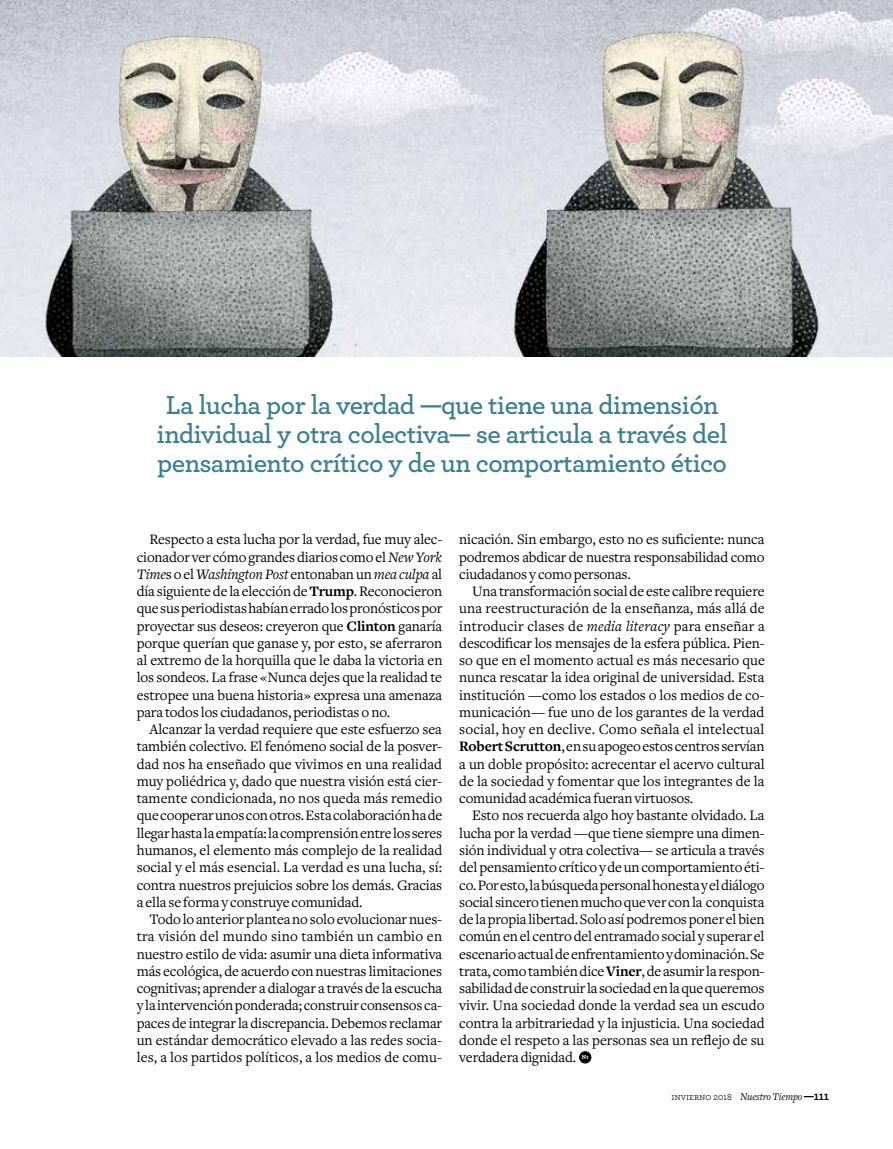
<style>
.page{position:relative;width:893px;height:1149px;background:#fff}
.page>*{position:absolute;margin:0;border:0;box-sizing:border-box;transform-origin:0 0}
.t1{font:600 27.3px/29.2px "Archer";letter-spacing:-.02em;color:#397f92;text-align:center}
.t2{font:15px/17.2px "Freight Text";letter-spacing:-.01em;color:#000;text-align:justify}
.t3{font:italic 10.5px "Freight Text";letter-spacing:-.01em;color:#000}
.t4{font:700 6px "Archer";color:#fff}
.s1{font-style:italic}
.s2{font-weight:700}
.s3{font-family:"Archer Book SC";font-style:normal;font-size:9.75px}
.s4{font-family:"Archer";font-style:normal;font-size:9.75px}
.s5{font-family:"Archer";font-weight:700;font-style:normal;font-size:12px}
</style>
<div class="page">
<img style="left:0;top:0;width:893px;height:356px">
<div style="left:580px;top:1051px;width:10px;height:11px;background:#000;border-radius:50%"></div>
<div style="left:579px;top:1051px;width:12px;height:11px;border:1px solid #000;border-radius:50%"></div>
<div style="left:580px;top:1051px;width:10px;height:11px;border:1px solid #000;border-radius:50%"></div>
<h1 class="t1" style="left:157px;top:389px;width:572px">La lucha por la verdad —que tiene una dimensión individual y otra colectiva— se articula a través del pensamiento crítico y de un comportamiento ético</h1>
<p class="t2" style="left:137px;top:531px;width:307px;text-indent:13px">Respecto a esta lucha por la verdad, fue muy alec&shy;cionador ver cómo grandes diarios como el <span class="s1">New York Time</span>s o el <span class="s1">Washington Post</span> entonaban un <span class="s1">mea culpa</span> al día siguiente de la elección de <span class="s2">Trump</span>. Reconocieron que sus periodistas habían errado los pronósticos por proyectar sus deseos: creyeron que <span class="s2">Clinton</span> ganaría porque querían que ganase y, por esto, se aferraron al extremo de la horquilla que le daba la victoria en los sondeos. La frase «Nunca dejes que la realidad te estropee una buena historia» expresa una amenaza para todos los ciudadanos, periodistas o no.</p>
<p class="t2" style="left:137px;top:720px;width:307px;text-indent:13px">Alcanzar la verdad requiere que este esfuerzo sea también colectivo. El fenómeno social de la posver&shy;dad nos ha enseñado que vivimos en una realidad muy poliédrica y, dado que nuestra visión está cier&shy;tamente condicionada, no nos queda más remedio que cooperar unos con otros. Esta colaboración ha de llegar hasta la empatía: la comprensión entre los seres humanos, el elemento más complejo de la realidad social y el más esencial. La verdad es una lucha, sí: contra nuestros prejuicios sobre los demás. Gracias a ella se forma y construye comunidad.</p>
<p class="t2" style="left:137px;top:910px;width:307px;text-indent:13px">Todo lo anterior plantea no solo evolucionar nues&shy;tra visión del mundo sino también un cambio en nuestro estilo de vida: asumir una dieta informativa más ecológica, de acuerdo con nuestras limitaciones cognitivas; aprender a dialogar a través de la escucha y la intervención ponderada; construir consensos ca&shy;paces de integrar la discrepancia. Debemos reclamar un estándar democrático elevado a las redes socia&shy;les, a los partidos políticos, a los medios de comu-</p>
<p class="t2" style="left:459px;top:531px;width:307px">nicación. Sin embargo, esto no es suficiente: nunca podremos abdicar de nuestra responsabilidad como ciudadanos y como personas.</p>
<p class="t2" style="left:459px;top:582px;width:307px;text-indent:13px">Una transformación social de este calibre requiere una reestructuración de la enseñanza, más allá de introducir clases de <span class="s1">media literacy</span> para enseñar a descodificar los mensajes de la esfera pública. Pien&shy;so que en el momento actual es más necesario que nunca rescatar la idea original de universidad. Esta institución —como los estados o los medios de co&shy;municación— fue uno de los garantes de la verdad social, hoy en declive. Como señala el intelectual <span class="s2">Robert Scrutton</span>, en su apogeo estos centros servían a un doble propósito: acrecentar el acervo cultural de la sociedad y fomentar que los integrantes de la comunidad académica fueran virtuosos.</p>
<p class="t2" style="left:459px;top:807px;width:307px;text-indent:13px">Esto nos recuerda algo hoy bastante olvidado. La lucha por la verdad —que tiene siempre una dimen&shy;sión individual y otra colectiva— se articula a través del pensamiento crítico y de un comportamiento éti&shy;co. Por esto, la búsqueda personal honesta y el diálogo social sincero tienen mucho que ver con la conquista de la propia libertad. Solo así podremos poner el bien común en el centro del entramado social y superar el escenario actual de enfrentamiento y dominación. Se trata, como también dice <span class="s2">Viner</span>, de asumir la respon&shy;sabilidad de construir la sociedad en la que queremos vivir. Una sociedad donde la verdad sea un escudo contra la arbitrariedad y la injusticia. Una sociedad donde el respeto a las personas sea un reflejo de su verdadera dignidad.</p>
<p class="t4" style="left:582px;top:1053px;width:8px">Nt</p>
<p class="t3" style="left:671px;top:1090px;width:159px"><span class="s3">invierno</span> <span class="s4">2018</span> Nuestro Tiempo <span class="s5">—111</span></p>
</div>
